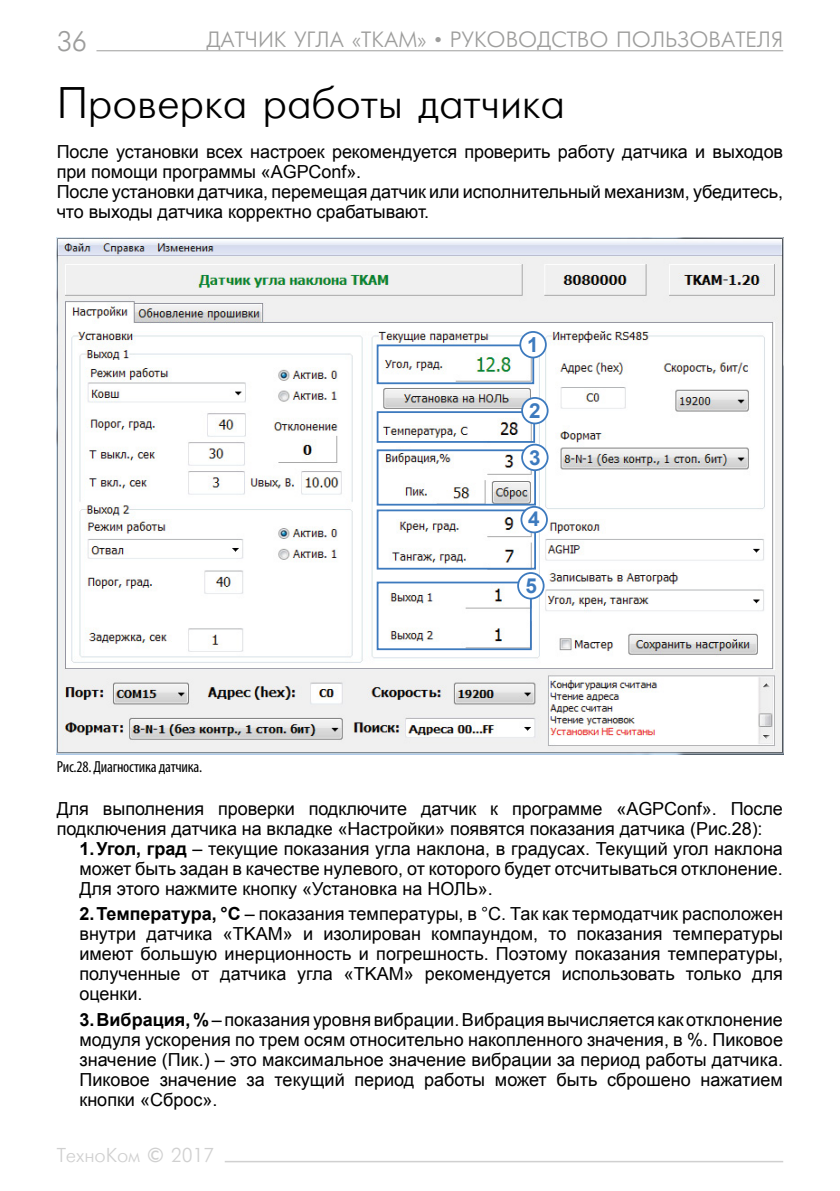
<style>
.page{position:relative;width:840px;height:1191px;background:#fff}
.page>*{position:absolute;margin:0;border:0;box-sizing:border-box;transform-origin:0 0}
.t1{font:44px "Futuris Cyrillic";letter-spacing:-.005em;color:#000}
.t2{font:28px "Futuris Cyrillic";color:#9d9d9c}
.t3{font:22px "Futuris Cyrillic";color:#9d9d9c}
.t4{font:700 20.6px "Arial";color:#3d7abe}
.t5{font:20px "Futuris Cyrillic";letter-spacing:-.005em;color:#d0d0d0}
.t6{font:18px/20px "Arial";letter-spacing:-.005em;color:#000;text-align:justify}
.t7{font:condensed 16px "Myriad Pro";letter-spacing:-.015em;color:#000}
.s1{font-weight:700}
</style>
<div class="page">
<hr style="left:96px;top:50px;width:686px;height:1px;background:#9d9d9c">
<hr style="left:225px;top:1160px;width:557px;height:2px;background:#d0d0d0">
<img style="left:57px;top:237px;width:725px;height:517px">
<div style="left:376px;top:344px;width:158px;height:40px;border:2px solid #3d7abe"></div>
<div style="left:520px;top:332px;width:25px;height:25px;background:#fff;border-radius:50%"></div>
<div style="left:519px;top:331px;width:27px;height:27px;border:2px solid #3d7abe;border-radius:50%"></div>
<div style="left:376px;top:581px;width:155px;height:69px;border:2px solid #3d7abe"></div>
<div style="left:518px;top:573px;width:25px;height:25px;background:#fff;border-radius:50%"></div>
<div style="left:517px;top:572px;width:27px;height:27px;border:2px solid #3d7abe;border-radius:50%"></div>
<div style="left:376px;top:411px;width:158px;height:32px;border:2px solid #3d7abe"></div>
<div style="left:522px;top:398px;width:25px;height:25px;background:#fff;border-radius:50%"></div>
<div style="left:521px;top:397px;width:27px;height:27px;border:2px solid #3d7abe;border-radius:50%"></div>
<div style="left:376px;top:449px;width:159px;height:56px;border:2px solid #3d7abe"></div>
<div style="left:522px;top:444px;width:25px;height:26px;background:#fff;border-radius:50%"></div>
<div style="left:521px;top:444px;width:27px;height:27px;border:2px solid #3d7abe;border-radius:50%"></div>
<div style="left:376px;top:509px;width:159px;height:60px;border:2px solid #3d7abe"></div>
<div style="left:521px;top:507px;width:25px;height:25px;background:#fff;border-radius:50%"></div>
<div style="left:520px;top:506px;width:27px;height:27px;border:2px solid #3d7abe;border-radius:50%"></div>
<h2 class="t2" style="left:57px;top:27px;width:32px">36</h2>
<p class="t3" style="left:206px;top:29px;width:578px">ДАТЧИК УГЛА «TKAM» • РУКОВОДСТВО ПОЛЬЗОВАТЕЛЯ</p>
<h1 class="t1" style="left:57px;top:80px;width:510px">Проверка работы датчика</h1>
<p class="t6" style="left:57px;top:142px;width:727px;text-align:left">После установки всех настроек рекомендуется проверить работу датчика и выходов при помощи программы «AGPConf».<br>После установки датчика, перемещая датчик или исполнительный механизм, убедитесь, что выходы датчика корректно срабатывают.</p>
<p class="t4" style="left:526px;top:331px;width:13px">1</p>
<p class="t4" style="left:529px;top:396px;width:13px">2</p>
<p class="t4" style="left:529px;top:443px;width:13px">3</p>
<p class="t4" style="left:528px;top:505px;width:13px">4</p>
<p class="t4" style="left:525px;top:571px;width:13px">5</p>
<p class="t7" style="left:57px;top:757px;width:147px">Рис.28. Диагностика датчика.</p>
<p class="t6" style="left:57px;top:798px;width:727px">Для выполнения проверки подключите датчик к программе «AGPConf». После подключения датчика на вкладке «Настройки» появятся показания датчика (Рис.28):</p>
<p class="t6" style="left:79px;top:838px;width:704px"><span class="s1">1.Угол, град</span> – текущие показания угла наклона, в градусах. Текущий угол наклона может быть задан в качестве нулевого, от которого будет отсчитываться отклонение.<br>Для этого нажмите кнопку «Установка на НОЛЬ».</p>
<p class="t6" style="left:79px;top:904px;width:704px"><span class="s1">2.Температура, °С</span> – показания температуры, в °С. Так как термодатчик расположен внутри датчика «TKAM» и изолирован компаундом, то показания температуры имеют большую инерционность и погрешность. Поэтому показания температуры, полученные от датчика угла «TKAM» рекомендуется использовать только для оценки.</p>
<p class="t6" style="left:79px;top:1010px;width:704px"><span class="s1">3.Вибрация, %</span> – показания уровня вибрации. Вибрация вычисляется как отклонение модуля ускорения по трем осям относительно накопленного значения, в %. Пиковое значение (Пик.) – это максимальное значение вибрации за период работы датчика.<br>Пиковое значение за текущий период работы может быть сброшено нажатием кнопки «Сброс».</p>
<p class="t5" style="left:57px;top:1144px;width:159px">ТехноКом © 2017</p>
</div>
